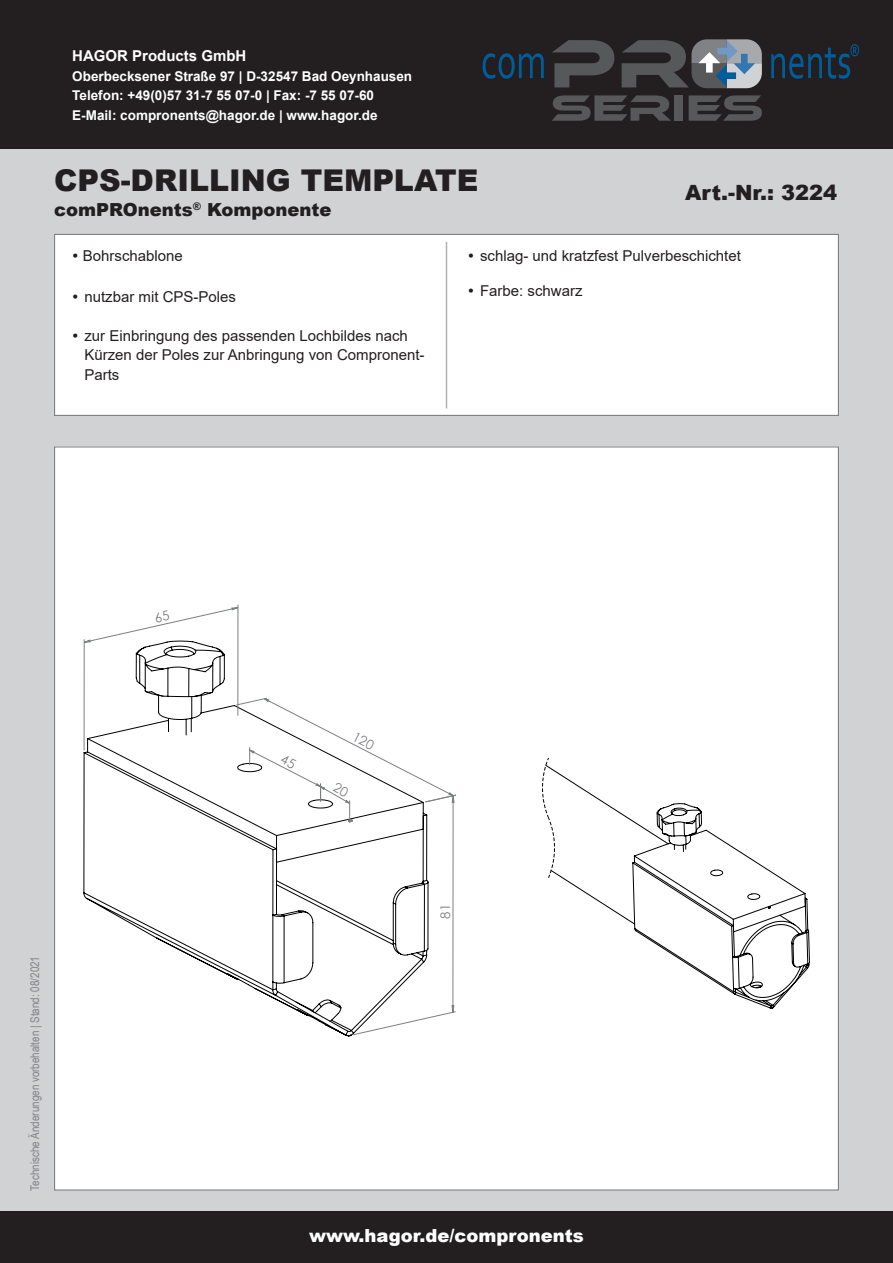
<style>
.page{position:relative;width:893px;height:1263px;background:#d1d2d4}
.page>*{position:absolute;margin:0;border:0;box-sizing:border-box;transform-origin:0 0}
.t1{font:900 30px "Arial";color:#231f20}
.t2{font:900 21px "Arial";color:#231f20}
.t3{font:900 18px "Arial";color:#fff}
.t4{font:900 18px "Arial";color:#231f20}
.t5{font:15px/19.5px "Arial";color:#231f20}
.t6{font:700 15px "Arial";color:#fff}
.t7{font:700 13.5px/19.5px "Arial";color:#fff}
.t8{font:13.2px "Century Gothic";color:#7c7f81}
.t9{font:12px "Arial Narrow";color:#808285}
</style>
<div class="page">
<div style="left:0;top:1212px;width:893px;height:51px;background:#231f20"></div>
<div style="left:0;top:0;width:893px;height:149px;background:#231f20"></div>
<svg style="left:483px;top:53px;width:61px;height:26px"></svg>
<svg style="left:552px;top:40px;width:62px;height:47px"></svg>
<svg style="left:771px;top:44px;width:88px;height:35px"></svg>
<svg style="left:552px;top:95px;width:119px;height:26px"></svg>
<div style="left:674px;top:95px;width:9px;height:26px;background:#57585a"></div>
<svg style="left:689px;top:95px;width:73px;height:26px"></svg>
<svg style="left:622px;top:39px;width:140px;height:49px"></svg>
<div style="left:55px;top:447px;width:783px;height:743px;background:#fff"></div>
<svg style="left:542px;top:757px;width:7px;height:52px"></svg>
<svg style="left:545px;top:764px;width:265px;height:245px"></svg>
<svg style="left:83px;top:640px;width:271px;height:397px"></svg>
<hr style="left:238px;top:605px;width:1px;height:110px;background:#7c7f81">
<hr style="left:84px;top:639px;width:1px;height:111px;background:#7c7f81">
<div style="left:55px;top:234px;width:783px;height:181px;background:#fff"></div>
<div style="left:54px;top:234px;width:785px;height:182px;border:1px solid #808285"></div>
<hr style="left:446px;top:242px;width:1px;height:166px;background:#b0b1b5">
<svg style="left:84px;top:607px;width:155px;height:36px"></svg>
<svg style="left:236px;top:698px;width:220px;height:337px"></svg>
<p class="t6" style="left:72px;top:45px;width:176px">HAGOR Products GmbH</p>
<p class="t7" style="left:72px;top:66px;width:341px">Oberbecksener Straße 97 | D-32547 Bad Oeynhausen<br>Telefon: +49(0)57 31-7 55 07-0 | Fax: -7 55 07-60<br>E-Mail: compronents@hagor.de | www.hagor.de</p>
<h1 class="t1" style="left:54px;top:158px;width:426px">CPS-DRILLING TEMPLATE</h1>
<p class="t4" style="left:54px;top:197px;width:279px">comPROnents<sup>®</sup> Komponente</p>
<h2 class="t2" style="left:685px;top:177px;width:154px">Art.-Nr.: 3224</h2>
<p class="t5" style="left:83px;top:246px;width:102px">Bohrschablone</p>
<p class="t5" style="left:84px;top:287px;width:153px">nutzbar mit CPS-Poles</p>
<p class="t5" style="left:84px;top:326px;width:342px">zur Einbringung des passenden Lochbildes nach<br>Kürzen der Poles zur Anbringung von Compronent-<br>Parts</p>
<p class="t5" style="left:480px;top:246px;width:262px">schlag- und kratzfest Pulverbeschichtet</p>
<p class="t5" style="left:480px;top:281px;width:104px">Farbe: schwarz</p>
<p class="t9" style="left:26px;top:1190px;width:236px;rotate:-90deg">Technische Änderungen vorbehalten | Stand: 08/2021</p>
<p class="t8" style="left:436px;top:919px;width:16px;rotate:-90deg">18</p>
<p class="t3" style="left:309px;top:1222px;width:276px">www.hagor.de/compronents</p>
</div>
